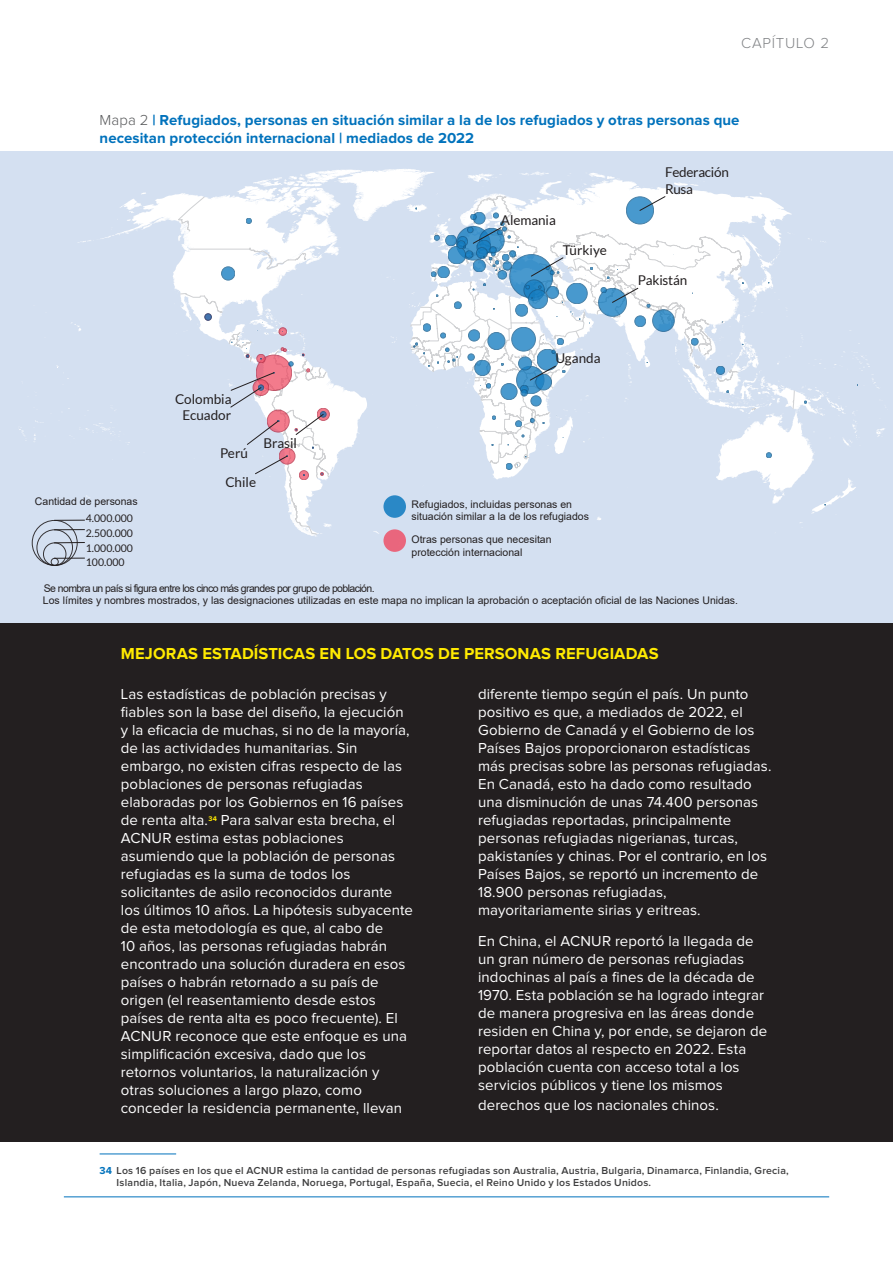
<style>
.page{position:relative;width:893px;height:1263px;background:#fff}
.page>*{position:absolute;margin:0;border:0;box-sizing:border-box;transform-origin:0 0}
.black_BOX___title{font:700 16.5px "Proxima Nova";letter-spacing:.005em;color:#ffea01}
.black_BOX_main_text{font:15px/18px "Proxima Nova";letter-spacing:.005em;color:#fff}
.table_figure_bold_ti{font:700 15px/18px "Proxima Nova";letter-spacing:.005em;color:#0072bc}
.t1{font:300 15px "Proxima Nova";letter-spacing:.05em;color:#808285}
.t2{font:13.5px/16.2px "Lato";letter-spacing:-.005em;color:#231f20}
.t3{font:10.5px/12.6px "Arial";color:#231f20}
.Footnote{font:600 10.5px/12px "Proxima Nova";letter-spacing:.02em;color:#3e3e3f}
.t4{font:10.5px/14.4px "Lato";color:#231f20;text-align:justify}
.s1{font-weight:300;color:#57585a}
.s2{font-weight:700;color:#0072bc}
</style>
<div class="page">
<div style="left:0;top:623px;width:893px;height:519px;background:#231f20"></div>
<div style="left:0;top:152px;width:892px;height:471px;background:#d4e0f1"></div>
<div style="left:37px;top:529px;width:36px;height:37px;border:1px solid #231f20;border-radius:50%"></div>
<div style="left:43px;top:542px;width:23px;height:24px;border:1px solid #231f20;border-radius:50%"></div>
<div style="left:51px;top:558px;width:8px;height:8px;border:1px solid #231f20;border-radius:50%"></div>
<div style="left:32px;top:520px;width:46px;height:46px;border:1px solid #231f20;border-radius:50%"></div>
<svg style="left:55px;top:558px;width:29px;height:1px"></svg>
<svg style="left:19px;top:169px;width:865px;height:376px"></svg>
<svg style="left:383px;top:495px;width:23px;height:23px"></svg>
<svg style="left:383px;top:529px;width:23px;height:23px"></svg>
<hr style="left:100px;top:1154px;width:76px;height:1px;background:#0072bc">
<hr style="left:64px;top:1196px;width:765px;height:1px;background:#0072bc">
<p class="t1" style="left:741px;top:35px;width:89px">CAPÍTULO 2</p>
<p class="table_figure_bold_ti" style="left:100px;top:111px;width:641px"><span class="s1">MAPA 2</span> | Refugiados, personas en situación similar a la de los refugiados y otras personas que necesitan protección internacional | mediados de 2022</p>
<p class="t3" style="left:35px;top:495px;width:104px">Cantidad de personas</p>
<p class="t4" style="left:86px;top:511px;width:49px">4.000.000</p>
<p class="t4" style="left:86px;top:526px;width:49px">2.500.000<br>1.000.000<br>100.000</p>
<p class="t2" style="left:175px;top:390px;width:58px;line-height:16.8px;text-align:center">Colombia<br>Ecuador</p>
<p class="t2" style="left:225px;top:438px;width:32px;line-height:29.1px;text-indent:-5px">Perú<br>Chile</p>
<p class="t2" style="left:263px;top:435px;width:35px">Brasil</p>
<p class="t2" style="left:501px;top:212px;width:56px">Alemania</p>
<p class="t2" style="left:563px;top:242px;width:45px">Türkiye</p>
<p class="t2" style="left:555px;top:350px;width:47px">Uganda</p>
<p class="t2" style="left:665px;top:164px;width:65px">Federación<br>Rusa</p>
<p class="t2" style="left:638px;top:272px;width:51px">Pakistán</p>
<p class="t3" style="left:412px;top:498px;width:179px">Refugiados, incluidas personas en situación similar a la de los refugiados</p>
<p class="t3" style="left:412px;top:533px;width:142px">Otras personas que necesitan protección internacional</p>
<p class="t3" style="left:43px;top:582px;width:697px;line-height:12px">Se nombra un país si figura entre los cinco más grandes por grupo de población.<br>Los límites y nombres mostrados, y las designaciones utilizadas en este mapa no implican la aprobación o aceptación oficial de las Naciones Unidas.</p>
<p class="black_BOX___title" style="left:121px;top:645px;width:539px">MEJORAS ESTADÍSTICAS EN LOS DATOS DE PERSONAS REFUGIADAS</p>
<p class="black_BOX_main_text" style="left:121px;top:685px;width:294px">Las estadísticas de población precisas y fiables son la base del diseño, la ejecución y la eficacia de muchas, si no de la mayoría, de las actividades humanitarias. Sin embargo, no existen cifras respecto de las poblaciones de personas refugiadas elaboradas por los Gobiernos en 16 países de renta alta.<sup>34</sup> Para salvar esta brecha, el ACNUR estima estas poblaciones asumiendo que la población de personas refugiadas es la suma de todos los solicitantes de asilo reconocidos durante los últimos 10 años. La hipótesis subyacente de esta metodología es que, al cabo de<br>10 años, las personas refugiadas habrán encontrado una solución duradera en esos países o habrán retornado a su país de origen (el reasentamiento desde estos países de renta alta es poco frecuente). El ACNUR reconoce que este enfoque es una simplificación excesiva, dado que los retornos voluntarios, la naturalización y otras soluciones a largo plazo, como conceder la residencia permanente, llevan</p>
<p class="black_BOX_main_text" style="left:478px;top:685px;width:295px">diferente tiempo según el país. Un punto positivo es que, a mediados de 2022, el Gobierno de Canadá y el Gobierno de los Países Bajos proporcionaron estadísticas más precisas sobre las personas refugiadas.<br>En Canadá, esto ha dado como resultado una disminución de unas 74.400 personas refugiadas reportadas, principalmente personas refugiadas nigerianas, turcas, pakistaníes y chinas. Por el contrario, en los Países Bajos, se reportó un incremento de 18.900 personas refugiadas, mayoritariamente sirias y eritreas.</p>
<p class="black_BOX_main_text" style="left:478px;top:932px;width:291px">En China, el ACNUR reportó la llegada de un gran número de personas refugiadas indochinas al país a fines de la década de 1970. Esta población se ha logrado integrar de manera progresiva en las áreas donde residen en China y, por ende, se dejaron de reportar datos al respecto en 2022. Esta población cuenta con acceso total a los servicios públicos y tiene los mismos</p>
<p class="black_BOX_main_text" style="left:478px;top:1096px;width:242px">derechos que los nacionales chinos.</p>
<p class="Footnote" style="left:117px;top:1165px;width:674px;text-indent:-17px"><span class="s2">34</span> Los 16 países en los que el ACNUR estima la cantidad de personas refugiadas son Australia, Austria, Bulgaria, Dinamarca, Finlandia, Grecia,<br>Islandia, Italia, Japón, Nueva Zelanda, Noruega, Portugal, España, Suecia, el Reino Unido y los Estados Unidos.</p>
</div>
